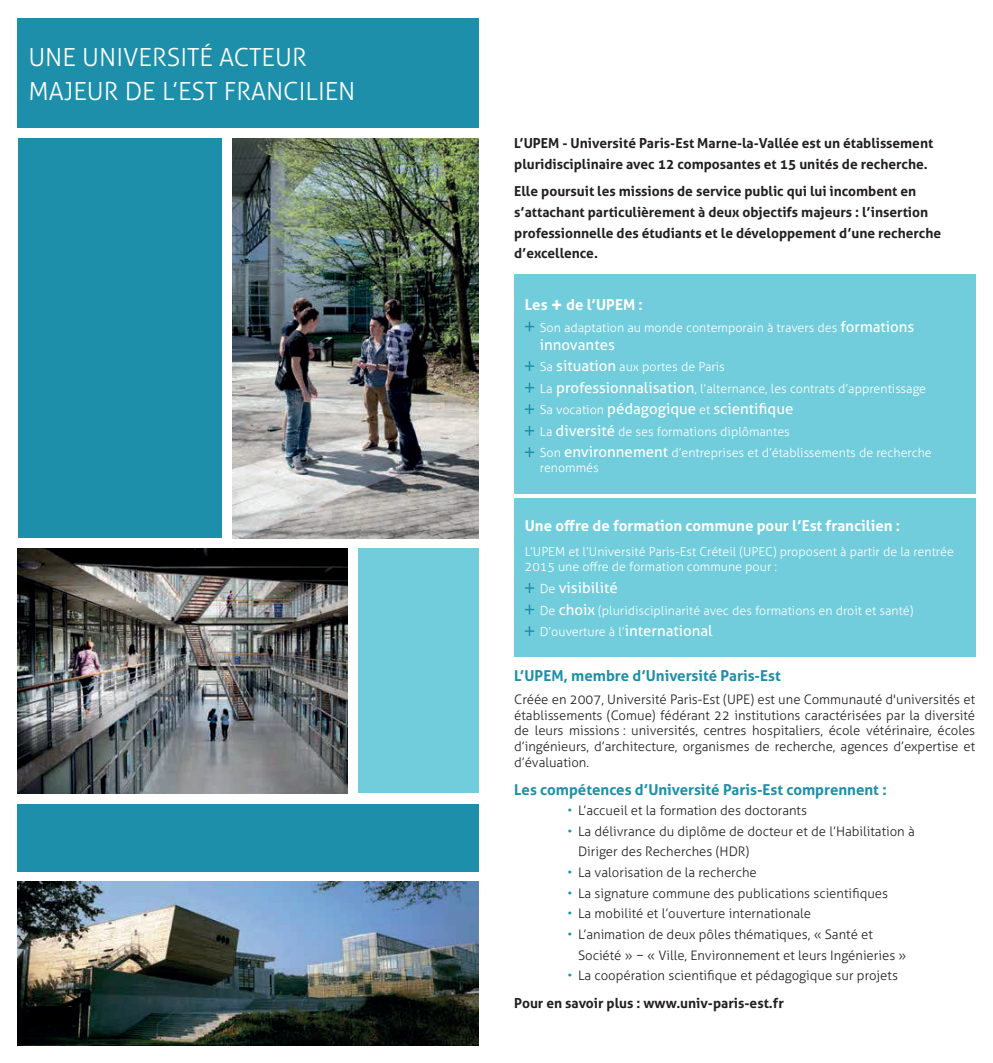
<style>
.page{position:relative;width:993px;height:1063px;background:#fff}
.page>*{position:absolute;margin:0;border:0;box-sizing:border-box;transform-origin:0 0}
.t1{font:300 25px/34.4px "Aller";color:#fff}
.t2{font:700 15px "Aller";color:#1d8faa}
.t3{font:700 15px "Aller";color:#fff}
.t4{font:15px "Aller";color:#fff}
.t5{font:700 13.75px/20.6px "Aller";color:#231f20}
.t6{font:300 13.12px/15.8px "Aller";color:#231f20}
.t7{font:300 12.5px/21.5px "Aller";color:#fff}
.s1{font-size:20px}
.s2{font-weight:400;font-size:15px}
.s3{font-weight:300;font-size:12.5px}
.s4{color:#1d8faa}
</style>
<div class="page">
<div style="left:514px;top:274px;width:460px;height:219px;background:#71cddc"></div>
<svg style="left:524px;top:322px;width:10px;height:10px"></svg>
<svg style="left:525px;top:361px;width:9px;height:10px"></svg>
<svg style="left:524px;top:383px;width:10px;height:10px"></svg>
<svg style="left:525px;top:404px;width:9px;height:10px"></svg>
<svg style="left:524px;top:426px;width:10px;height:10px"></svg>
<svg style="left:524px;top:447px;width:10px;height:10px"></svg>
<div style="left:514px;top:498px;width:460px;height:159px;background:#71cddc"></div>
<svg style="left:525px;top:583px;width:9px;height:10px"></svg>
<svg style="left:524px;top:605px;width:10px;height:10px"></svg>
<svg style="left:525px;top:626px;width:9px;height:10px"></svg>
<img style="left:18px;top:549px;width:329px;height:244px">
<div style="left:18px;top:18px;width:460px;height:110px;background:#1d8faa"></div>
<img style="left:232px;top:138px;width:246px;height:400px">
<div style="left:358px;top:549px;width:120px;height:244px;background:#71cddc"></div>
<img style="left:18px;top:882px;width:460px;height:163px">
<div style="left:18px;top:804px;width:460px;height:67px;background:#1d8faa"></div>
<div style="left:18px;top:138px;width:203px;height:400px;background:#1d8faa"></div>
<h1 class="t1" style="left:28px;top:40px;width:328px">Une u niversité acteu r majeur de l’est francilien</h1>
<p class="t5" style="left:514px;top:133px;width:420px">L’UPEM - Université Paris-Est Marne-la-Vallée est un établissement pluridisciplinaire avec 12 composantes et 15 unités de recherche.</p>
<p class="t5" style="left:514px;top:181px;width:428px">Elle poursuit les missions de service public qui lui incombent en s’attachant particulièrement à deux objectifs majeurs : l’insertion professionnelle des étudiants et le développement d’une recherche d’excellence.</p>
<p class="t3" style="left:524px;top:295px;width:119px">Les <span class="s1">+</span> de l’UPEM :</p>
<p class="t7" style="left:534px;top:316px;width:381px">Son adaptation au monde contemporain à travers des <span class="s2">formations</span></p>
<p class="t4" style="left:539px;top:335px;width:76px">innovantes</p>
<p class="t7" style="left:534px;top:356px;width:393px">Sa <span class="s2">situation</span> aux portes de Paris<br>La <span class="s2">professionnalisation</span>, l’alternance, les contrats d’apprentissage</p>
<p class="t4" style="left:534px;top:400px;width:260px"><span class="s3">Sa vocation</span> pédagogique <span class="s3">et</span> scientifique</p>
<p class="t7" style="left:534px;top:421px;width:399px">La <span class="s2">diversité</span> de ses formations diplômantes<br>Son <span class="s2">environnement</span> d’entreprises et d’établissements de recherche</p>
<p class="t7" style="left:539px;top:457px;width:60px">renommés</p>
<p class="t3" style="left:524px;top:516px;width:377px">Une offre de formation commune pour l’Est francilien :</p>
<p class="t7" style="left:524px;top:545px;width:430px;line-height:15px">L’U PEM et l’U niversité Paris-Est Créteil (U PEC) proposent à partir de la rentrée<br>2015 une offre de formation commune pour :</p>
<p class="t4" style="left:539px;top:579px;width:79px"><span class="s3">De</span> visibilité</p>
<p class="t7" style="left:539px;top:599px;width:375px">De <span class="s2">choix</span> (pluridisciplinarité avec des formations en droit et santé)<br>D’ouverture à l’<span class="s2">international</span></p>
<p class="t2" style="left:514px;top:666px;width:268px">L’UPEM, membre d’Université Paris-Est</p>
<p class="t6" style="left:514px;top:691px;width:462px;text-align:justify">Créée en 2007, U niversité Paris-Est (U PE) est une Communauté d'universités et établissements (Comue) fédérant 22 institutions caractérisées par la diversité de leurs missions : universités, centres hospitaliers, école vétérinaire, écoles d’ingénieurs, d’architecture, organismes de recherche, agences d’expertise et d’évaluation.</p>
<p class="t2" style="left:514px;top:781px;width:374px">Les compétences d’Université Paris-Est comprennent :</p>
<p class="t6" style="left:567px;top:803px;width:241px"><span class="s4">•</span> L’accueil et la formation des doctorants</p>
<p class="t6" style="left:578px;top:821px;width:338px;line-height:20.6px;text-indent:-11px"><span class="s4">•</span> La délivrance du diplôme de docteur et de l’Habilitation à<br>Diriger des Recherches (HDR)</p>
<p class="t6" style="left:567px;top:865px;width:191px"><span class="s4">•</span> La valorisation de la recherche</p>
<p class="t6" style="left:567px;top:885px;width:322px"><span class="s4">•</span> La signature commune des publications scientifiques</p>
<p class="t6" style="left:567px;top:906px;width:245px"><span class="s4">•</span> La mobilité et l’ouverture internationale</p>
<p class="t6" style="left:578px;top:924px;width:330px;line-height:20.6px;text-indent:-11px"><span class="s4">•</span> L’animation de deux pôles thématiques, « Santé et<br>Société » − « Ville, Environnement et leurs Ingénieries »</p>
<p class="t6" style="left:567px;top:968px;width:332px"><span class="s4">•</span> La coopération scientifique et pédagogique sur projets</p>
<p class="t5" style="left:514px;top:992px;width:271px">Pour en savoir plus : www.univ-paris-est.fr</p>
</div>
